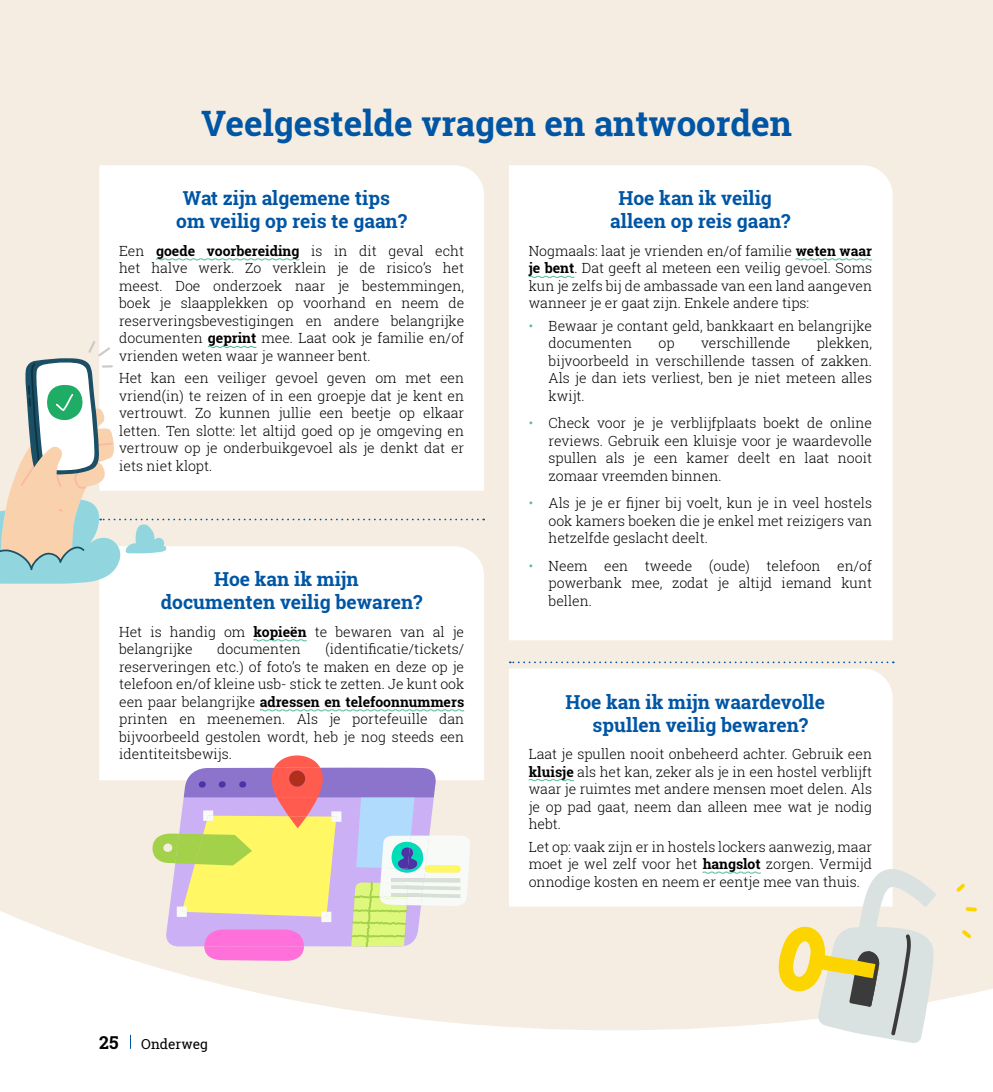
<style>
.page{position:relative;width:993px;height:1092px;background:#fff}
.page>*{position:absolute;margin:0;border:0;box-sizing:border-box;transform-origin:0 0}
.t1{font:700 35px "Roboto Slab";color:#0056a4}
.t2{font:700 19.25px/23.1px "Roboto Slab";color:#0056a4;text-align:center}
.t3{font:700 17.68px "Roboto Slab";color:#000}
.t4{font:300 14px/17.5px "Roboto Slab";color:#000;text-align:justify}
.t5{font:13.83px "Roboto Slab";color:#000}
.s1{font-weight:700}
.s2{color:#56baa2}
</style>
<div class="page">
<div style="left:0;top:0;width:992px;height:1091px;background:#f5ede1"></div>
<svg style="left:0;top:910px;width:992px;height:181px;fill:#fff"></svg>
<svg style="left:130px;top:1034px;width:1px;height:14px"></svg>
<div style="left:99px;top:165px;width:385px;height:176px;background:#fff"></div>
<svg style="left:155px;top:258px;width:145px;height:3px"></svg>
<div style="left:509px;top:165px;width:383px;height:475px;background:#fff"></div>
<svg style="left:794px;top:258px;width:78px;height:3px"></svg>
<svg style="left:528px;top:275px;width:47px;height:3px"></svg>
<div style="left:99px;top:583px;width:385px;height:197px;background:#fff"></div>
<svg style="left:253px;top:638px;width:54px;height:3px"></svg>
<svg style="left:259px;top:708px;width:205px;height:3px"></svg>
<div style="left:509px;top:668px;width:383px;height:238px;background:#fff"></div>
<svg style="left:528px;top:778px;width:46px;height:3px"></svg>
<svg style="left:701px;top:871px;width:60px;height:3px"></svg>
<svg style="left:509px;top:661px;width:384px;height:2px"></svg>
<svg style="left:956px;top:883px;width:8px;height:8px"></svg>
<svg style="left:965px;top:907px;width:11px;height:4px"></svg>
<svg style="left:961px;top:929px;width:9px;height:9px"></svg>
<svg style="left:775px;top:866px;width:160px;height:177px"></svg>
<svg style="left:0;top:341px;width:484px;height:242px"></svg>
<svg style="left:152px;top:755px;width:319px;height:205px"></svg>
<h1 class="t1" style="left:201px;top:99px;width:592px">Veelgestelde vragen en antwoorden</h1>
<h2 class="t2" style="left:176px;top:186px;width:232px">Wat zijn algemene tips om veilig op reis te gaan?</h2>
<p class="t4" style="left:119px;top:242px;width:346px">Een <span class="s1">goede voorbereiding</span> is in dit geval echt het halve werk. Zo verklein je de risico’s het meest. Doe onderzoek naar je bestemmingen, boek je slaapplekken op voorhand en neem de reserveringsbevestigingen en andere belangrijke documenten <span class="s1">geprint</span> mee. Laat ook je familie en/of vrienden weten waar je wanneer bent.</p>
<p class="t4" style="left:119px;top:369px;width:346px">Het kan een veiliger gevoel geven om met een vriend(in) te reizen of in een groepje dat je kent en vertrouwt. Zo kunnen jullie een beetje op elkaar letten. Ten slotte: let altijd goed op je omgeving en vertrouw op je onderbuikgevoel als je denkt dat er iets niet klopt.</p>
<h2 class="t2" style="left:161px;top:567px;width:263px">Hoe kan ik mijn documenten veilig bewaren?</h2>
<p class="t4" style="left:119px;top:622px;width:346px">Het is handig om <span class="s1">kopieën</span> te bewaren van al je belangrijke</p>
<p class="t4" style="left:119px;top:640px;width:346px;text-indent:206px">(identificatie/tickets/ reserveringen etc.) of foto’s te maken en deze op je telefoon en/of kleine usb- stick te zetten. Je kunt ook een paar belangrijke <span class="s1">adressen en telefoonnummers </span>printen en meenemen. Als je portefeuille dan bijvoorbeeld gestolen wordt, heb je nog steeds een identiteitsbewijs.</p>
<p class="t4" style="left:217px;top:640px;width:85px">documenten</p>
<p class="t3" style="left:99px;top:1030px;width:21px">25</p>
<p class="t5" style="left:141px;top:1034px;width:68px">Onderweg</p>
<h2 class="t2" style="left:610px;top:186px;width:182px">Hoe kan ik veilig alleen op reis gaan?</h2>
<p class="t4" style="left:528px;top:242px;width:345px">Nogmaals: laat je vrienden en/of familie <span class="s1">weten waar je bent</span>. Dat geeft al meteen een veilig gevoel. Soms kun je zelfs bij de ambassade van een land aangeven wanneer je er gaat zijn. Enkele andere tips:</p>
<p class="t4" style="left:548px;top:316px;width:325px;text-indent:-20px"><span class="s2">•</span> Bewaar je contant geld, bankkaart en belangrijke documenten</p>
<p class="t4" style="left:548px;top:334px;width:325px;text-indent:268px">plekken, bijvoorbeeld in verschillende tassen of zakken.<br>Als je dan iets verliest, ben je niet meteen alles kwijt.</p>
<p class="t4" style="left:548px;top:414px;width:325px;text-indent:-20px"><span class="s2">•</span> Check voor je je verblijfplaats boekt de online reviews. Gebruik een kluisje voor je waardevolle spullen als je een kamer deelt en laat nooit zomaar vreemden binnen.</p>
<p class="t4" style="left:548px;top:494px;width:325px;text-indent:-20px"><span class="s2">•</span> Als je je er fijner bij voelt, kun je in veel hostels ook kamers boeken die je enkel met reizigers van hetzelfde geslacht deelt.</p>
<p class="t4" style="left:548px;top:556px;width:325px;text-indent:-20px"><span class="s2">•</span> Neem een tweede (oude) telefoon en/of powerbank mee, zodat je altijd iemand kunt bellen.</p>
<p class="t4" style="left:658px;top:334px;width:18px">op</p>
<p class="t4" style="left:700px;top:334px;width:91px">verschillende</p>
<h2 class="t2" style="left:565px;top:689px;width:261px">Hoe kan ik mijn waardevolle spullen veilig bewaren?</h2>
<p class="t4" style="left:528px;top:744px;width:345px">Laat je spullen nooit onbeheerd achter. Gebruik een <span class="s1">kluisje</span> als het kan, zeker als je in een hostel verblijft waar je ruimtes met andere mensen moet delen. Als je op pad gaat, neem dan alleen mee wat je nodig hebt.</p>
<p class="t4" style="left:528px;top:837px;width:345px">Let op: vaak zijn er in hostels lockers aanwezig, maar moet je wel zelf voor het <span class="s1">hangslot</span> zorgen. Vermijd onnodige kosten en neem er eentje mee van thuis.</p>
</div>
